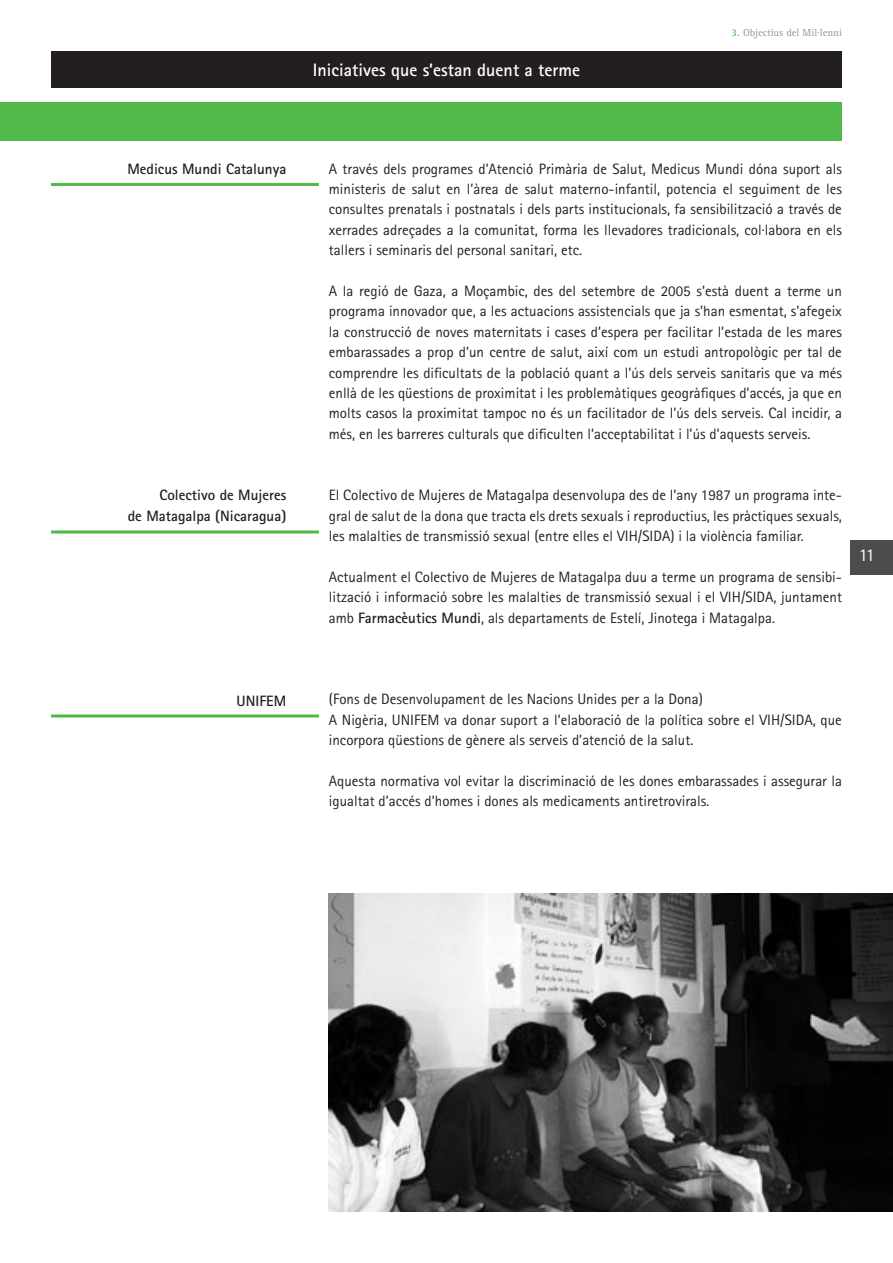
<style>
.page{position:relative;width:893px;height:1263px;background:#fff}
.page>*{position:absolute;margin:0;border:0;box-sizing:border-box;transform-origin:0 0}
.t1{font:700 18px "Rotis Sans Serif";color:#fff}
.t2{font:18px "Rotis Sans Serif";color:#fff}
.t3{font:15px/20.4px "Rotis Sans Serif";color:#231f20;text-align:justify}
.t4{font:700 15px/20.4px "Rotis Sans Serif";color:#231f20;text-align:right}
.t5{font:10.5px "Rotis Serif";color:#939598}
.s1{font-weight:700;color:#51b948}
.s2{font-weight:700}
</style>
<div class="page">
<div style="left:850px;top:540px;width:43px;height:34px;background:#4b4c4d"></div>
<div style="left:51px;top:51px;width:791px;height:36px;background:#231f20"></div>
<div style="left:0;top:102px;width:842px;height:38px;background:#51b948"></div>
<hr style="left:51px;top:183px;width:268px;height:3px;background:#51b948">
<hr style="left:51px;top:530px;width:268px;height:3px;background:#51b948">
<hr style="left:51px;top:714px;width:268px;height:3px;background:#51b948">
<img style="left:329px;top:893px;width:564px;height:319px">
<p class="t1" style="left:313px;top:59px;width:269px">Iniciatives que s’estan duent a terme</p>
<p class="t5" style="left:731px;top:26px;width:112px"><span class="s1">3.</span> Objectius del Mil·lenni</p>
<p class="t4" style="left:127px;top:158px;width:160px">Medicus Mundi Catalunya</p>
<p class="t3" style="left:329px;top:158px;width:515px">A través dels programes d’Atenció Primària de Salut, Medicus Mundi dóna suport als ministeris de salut en l’àrea de salut materno-infantil, potencia el seguiment de les consultes prenatals i postnatals i dels parts institucionals, fa sensibilització a través de xerrades adreçades a la comunitat, forma les llevadores tradicionals, col·labora en els tallers i seminaris del personal sanitari, etc.</p>
<p class="t3" style="left:329px;top:281px;width:515px">A la regió de Gaza, a Moçambic, des del setembre de 2005 s’està duent a terme un programa innovador que, a les actuacions assistencials que ja s’han esmentat, s’afegeix la construcció de noves maternitats i cases d’espera per facilitar l’estada de les mares embarassades a prop d’un centre de salut, així com un estudi antropològic per tal de comprendre les dificultats de la població quant a l’ús dels serveis sanitaris que va més enllà de les qüestions de proximitat i les problemàtiques geogràfiques d’accés, ja que en molts casos la proximitat tampoc no és un facilitador de l’ús dels serveis. Cal incidir, a més, en les barreres culturals que dificulten l’acceptabilitat i l’ús d’aquests serveis.</p>
<p class="t4" style="left:128px;top:484px;width:160px">Colectivo de Mujeres<br>de Matagalpa (Nicaragua)</p>
<p class="t3" style="left:329px;top:485px;width:515px">El Colectivo de Mujeres de Matagalpa desenvolupa des de l’any 1987 un programa inte&shy;gral de salut de la dona que tracta els drets sexuals i reproductius, les pràctiques sexuals, les malalties de transmissió sexual (entre elles el VIH/SIDA) i la violència familiar.</p>
<p class="t3" style="left:329px;top:566px;width:515px">Actualment el Colectivo de Mujeres de Matagalpa duu a terme un programa de sensibi&shy;lització i informació sobre les malalties de transmissió sexual i el VIH/SIDA, juntament amb <span class="s2">Farmacèutics Mundi</span>, als departaments de Estelí, Jinotega i Matagalpa.</p>
<p class="t2" style="left:859px;top:544px;width:18px">11</p>
<p class="t4" style="left:237px;top:690px;width:51px">UNIFEM</p>
<p class="t3" style="left:329px;top:689px;width:515px;text-align:left">(Fons de Desenvolupament de les Nacions Unides per a la Dona)<br>A Nigèria, UNIFEM va donar suport a l’elaboració de la política sobre el VIH/SIDA, que incorpora qüestions de gènere als serveis d’atenció de la salut.</p>
<p class="t3" style="left:329px;top:770px;width:515px">Aquesta normativa vol evitar la discriminació de les dones embarassades i assegurar la igualtat d’accés d’homes i dones als medicaments antiretrovirals.</p>
</div>
